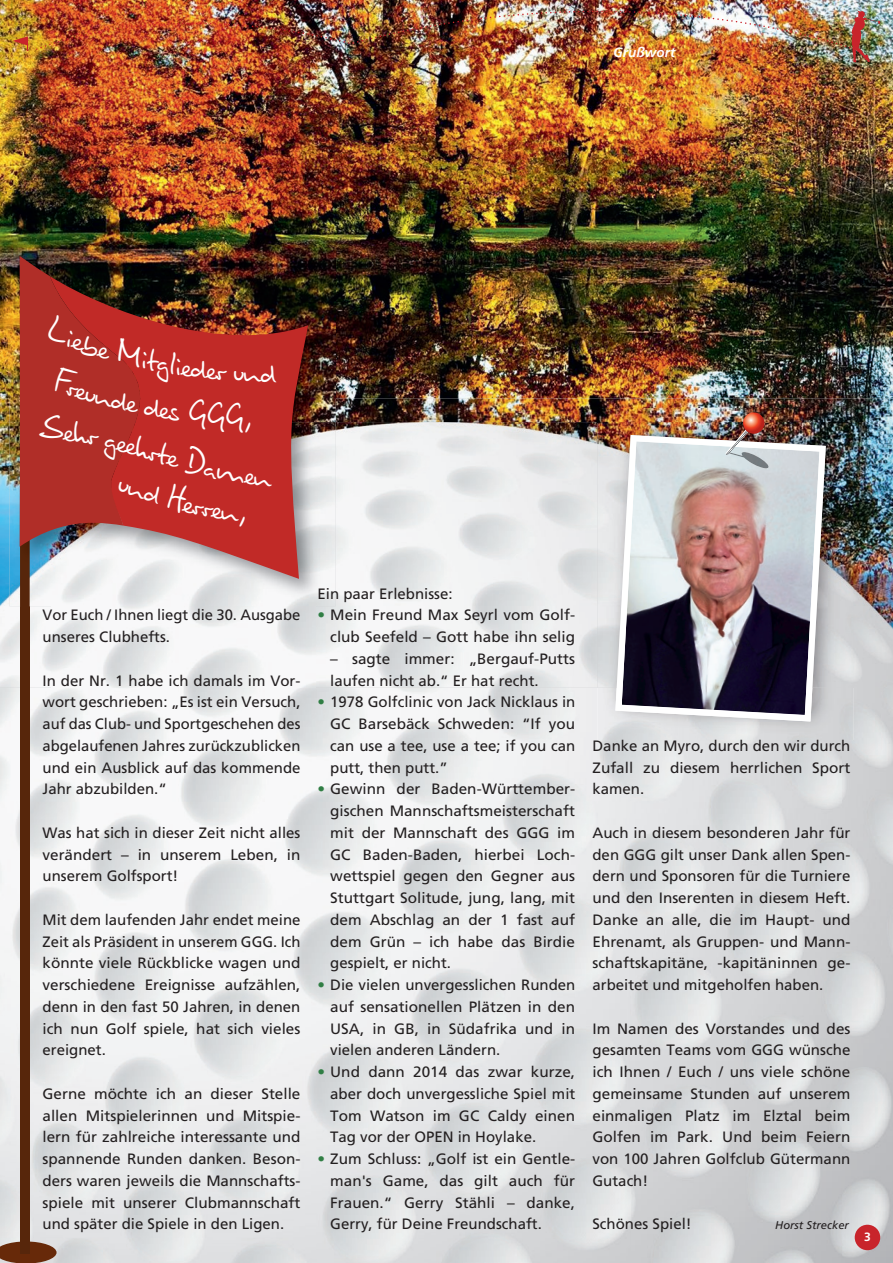
<style>
.page{position:relative;width:893px;height:1263px;background:#fff}
.page>*{position:absolute;margin:0;border:0;box-sizing:border-box;transform-origin:0 0}
.t1{font:15px/21.8px "Frutiger LT Std";color:#231f20;text-align:justify}
.t2{font:italic 700 13.5px "Frutiger LT Std";color:#fff}
.t3{font:700 12px "Frutiger LT Std";color:#fff}
.t4{font:italic 11.25px "Frutiger LT Std";color:#231f20}
.s1{color:#307e44}
</style>
<div class="page">
<img style="left:0;top:0;width:893px;height:398px">
<img style="left:0;top:398px;width:893px;height:24px">
<img style="left:0;top:687px;width:630px;height:576px">
<img style="left:841px;top:687px;width:52px;height:576px">
<img style="left:0;top:422px;width:52px;height:265px">
<img style="left:315px;top:422px;width:283px;height:265px">
<img style="left:853px;top:422px;width:40px;height:265px">
<img style="left:598px;top:409px;width:255px;height:331px">
<img style="left:615px;top:435px;width:211px;height:286px">
<img style="left:727px;top:452px;width:43px;height:16px">
<svg style="left:725px;top:429px;width:24px;height:26px"></svg>
<svg style="left:743px;top:412px;width:21px;height:22px"></svg>
<svg style="left:0;top:1241px;width:57px;height:22px"></svg>
<div style="left:20px;top:399px;width:9px;height:855px;background:#57260b"></div>
<img style="left:9px;top:246px;width:327px;height:360px">
<img style="left:20px;top:547px;width:9px;height:59px">
<svg style="left:50px;top:276px;width:258px;height:303px"></svg>
<div style="left:855px;top:1225px;width:25px;height:25px;background:#c8242b;border-radius:50%"></div>
<svg style="left:13px;top:36px;width:15px;height:15px"></svg>
<img style="left:35px;top:11px;width:845px;height:51px">
<svg style="left:20px;top:256px;width:257px;height:291px;background:#a12f29"></svg>
<p class="t2" style="left:613px;top:44px;width:64px">Grußwort</p>
<p class="t1" style="left:43px;top:604px;width:259px">Vor Euch / Ihnen liegt die 30. Ausgabe unseres Clubhefts.</p>
<p class="t1" style="left:43px;top:670px;width:259px">In der Nr. 1 habe ich damals im Vor&shy;wort geschrieben: „Es ist ein Versuch, auf das Club- und Sportgeschehen des abgelaufenen Jahres zurückzublicken und ein Ausblick auf das kommende Jahr abzubilden.“</p>
<p class="t1" style="left:43px;top:822px;width:259px">Was hat sich in dieser Zeit nicht alles verändert – in unserem Leben, in unserem Golfsport!</p>
<p class="t1" style="left:43px;top:909px;width:259px">Mit dem laufenden Jahr endet meine Zeit als Präsident in unserem GGG. Ich könnte viele Rückblicke wagen und verschiedene Ereignisse aufzählen, denn in den fast 50 Jahren, in denen ich nun Golf spiele, hat sich vieles ereignet.</p>
<p class="t1" style="left:43px;top:1083px;width:259px">Gerne möchte ich an dieser Stelle allen Mitspielerinnen und Mitspie&shy;lern für zahlreiche interessante und spannende Runden danken. Beson&shy;ders waren jeweils die Mannschafts&shy;spiele mit unserer Clubmannschaft und später die Spiele in den Ligen.</p>
<p class="t1" style="left:317px;top:583px;width:137px">Ein paar Erlebnisse:</p>
<p class="t1" style="left:317px;top:604px;width:259px;text-align:right"><span class="s1">•</span> Mein Freund Max Seyrl vom Golf&shy;club Seefeld – Gott habe ihn selig</p>
<p class="t1" style="left:330px;top:648px;width:246px">– sagte immer: „Bergauf-Putts laufen nicht ab.“ Er hat recht.</p>
<p class="t1" style="left:330px;top:691px;width:247px;text-indent:-13px"><span class="s1">•</span> 1978 Golfclinic von Jack Nicklaus in GC Barsebäck Schweden: “If you can use a tee, use a tee; if you can putt, then putt.”</p>
<p class="t1" style="left:330px;top:778px;width:247px;text-indent:-13px"><span class="s1">•</span> Gewinn der Baden-Württember&shy;gischen Mannschaftsmeisterschaft mit der Mannschaft des GGG im GC Baden-Baden, hierbei Loch&shy;wettspiel gegen den Gegner aus Stuttgart Solitude, jung, lang, mit dem Abschlag an der 1 fast auf dem Grün – ich habe das Birdie gespielt, er nicht.</p>
<p class="t1" style="left:330px;top:974px;width:247px;text-indent:-13px"><span class="s1">•</span> Die vielen unvergesslichen Runden auf sensationellen Plätzen in den USA, in GB, in Südafrika und in vielen anderen Ländern.</p>
<p class="t1" style="left:330px;top:1061px;width:247px;text-indent:-13px"><span class="s1">•</span> Und dann 2014 das zwar kurze, aber doch unvergessliche Spiel mit Tom Watson im GC Caldy einen Tag vor der OPEN in Hoylake.</p>
<p class="t1" style="left:330px;top:1148px;width:247px;text-indent:-13px"><span class="s1">•</span> Zum Schluss: „Golf ist ein Gentle&shy;man's Game, das gilt auch für Frauen.“ Gerry Stähli – danke, Gerry, für Deine Freundschaft.</p>
<p class="t1" style="left:592px;top:735px;width:259px">Danke an Myro, durch den wir durch Zufall zu diesem herrlichen Sport kamen.</p>
<p class="t1" style="left:592px;top:822px;width:259px">Auch in diesem besonderen Jahr für den GGG gilt unser Dank allen Spen&shy;dern und Sponsoren für die Turniere und den Inserenten in diesem Heft.<br>Danke an alle, die im Haupt- und Ehrenamt, als Gruppen- und Mann&shy;schaftskapitäne, -kapitäninnen ge&shy;arbeitet und mitgeholfen haben.</p>
<p class="t1" style="left:592px;top:1018px;width:259px">Im Namen des Vorstandes und des gesamten Teams vom GGG wünsche ich Ihnen / Euch / uns viele schöne gemeinsame Stunden auf unserem einmaligen Platz im Elztal beim Golfen im Park. Und beim Feiern von 100 Jahren Golfclub Gütermann Gutach!</p>
<p class="t1" style="left:592px;top:1213px;width:101px">Schönes Spiel!</p>
<p class="t4" style="left:775px;top:1219px;width:75px">Horst Strecker</p>
<p class="t3" style="left:864px;top:1230px;width:8px">3</p>
</div>
